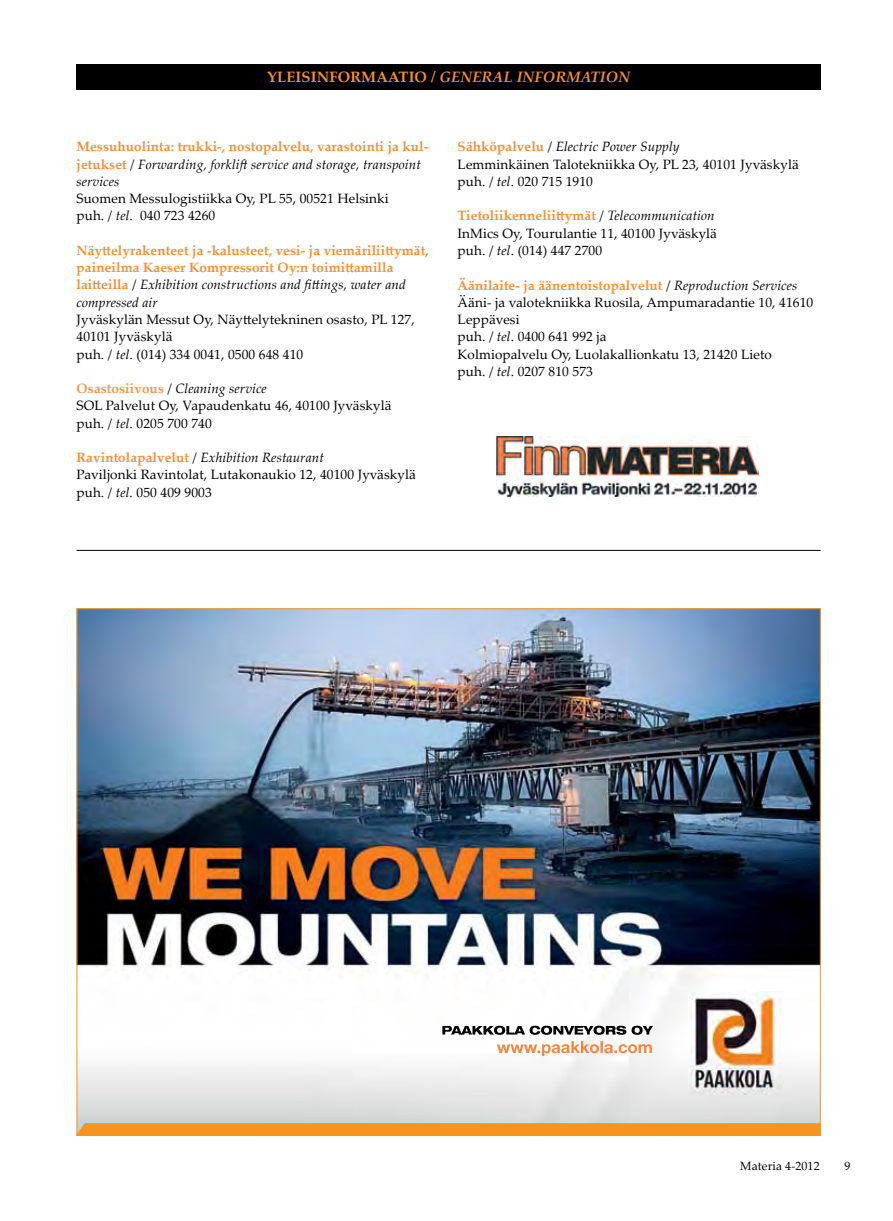
<style>
.page{position:relative;width:893px;height:1221px;background:#fff}
.page>*{position:absolute;margin:0;border:0;box-sizing:border-box;transform-origin:0 0}
.t1{font:italic 700 15px "Palatino Linotype";letter-spacing:.005em;color:#f78f35}
.t2{font:13.5px/17.2px "Palatino Linotype";letter-spacing:.005em;color:#000}
.t3{font:700 13.5px/17.2px "Palatino Linotype";letter-spacing:.005em;color:#f78f35}
.t4{font:12px "Palatino Linotype";letter-spacing:.005em;color:#000}
.s1{font-style:normal}
.s2{font-weight:400;color:#000}
.s3{font-weight:400;font-style:italic;color:#000}
.s4{font-style:italic}
.s5{font-weight:700;color:#f7954e}
.s6{font-weight:700;color:#f78f35}
</style>
<div class="page">
<img style="left:496px;top:436px;width:262px;height:60px">
<div style="left:77px;top:64px;width:744px;height:25px;background:#000"></div>
<hr style="left:77px;top:550px;width:744px;height:1px;background:#000">
<img style="left:79px;top:610px;width:740px;height:513px">
<img style="left:689px;top:991px;width:92px;height:103px">
<svg style="left:497px;top:1041px;width:155px;height:14px"></svg>
<svg style="left:442px;top:1025px;width:211px;height:9px"></svg>
<svg style="left:79px;top:1123px;width:740px;height:10px;background:#f69521"></svg>
<p class="t1" style="left:267px;top:66px;width:364px"><span class="s1">YLEI SINFO RMAATIO /</span> GENERAL INFORMATION</p>
<p class="t3" style="left:77px;top:138px;width:354px">Messuhuolinta: trukki-, nostopalvelu, varastointi ja kul&shy;jetukset <span class="s2">/</span> <span class="s3">Forwarding, forklift service and storage, transpoint services</span></p>
<p class="t2" style="left:77px;top:189px;width:314px">Suomen Messulogistiikka Oy, PL 55, 00521 Helsinki puh. / <span class="s4">tel</span>. 040 723 4260</p>
<p class="t3" style="left:77px;top:241px;width:354px">Näyttelyrakenteet ja -kalusteet, vesi- ja viemäriliittymät, paineilma Kaeser Kompressorit Oy:n toimittamilla laitteilla <span class="s2">/</span> <span class="s3">Exhibition constructions and fittings, water and compressed air</span></p>
<p class="t2" style="left:77px;top:310px;width:340px">Jyväskylän Messut Oy, Näyttelytekninen osasto, PL 127,<br>40101 Jyväskylä<br>puh. / <span class="s4">tel</span>. (014) 334 0041, 0500 648 410</p>
<p class="t2" style="left:77px;top:379px;width:317px"><span class="s5">Osastosiivous</span> / <span class="s4">Cleaning service<br></span>SOL Palvelut Oy, Vapaudenkatu 46, 40100 Jyväskylä puh. / <span class="s4">tel</span>. 0205 700 740</p>
<p class="t2" style="left:77px;top:448px;width:341px"><span class="s6">Ravintolapalvelut</span> / <span class="s4">Exhibition Restaurant<br></span>Paviljonki Ravintolat, Lutakonaukio 12, 40100 Jyväskylä puh. / <span class="s4">tel</span>. 050 409 9003</p>
<p class="t2" style="left:458px;top:138px;width:343px"><span class="s6">Sähköpalvelu</span> / <span class="s4">Electric Power Supply<br></span>Lemminkäinen Talotekniikka Oy, PL 23, 40101 Jyväskylä puh. / <span class="s4">tel</span>. 020 715 1910</p>
<p class="t2" style="left:458px;top:207px;width:261px"><span class="s6">Tietoliikenneliittymät</span> / <span class="s4">Telecommunication<br></span>InMics Oy, Tourulantie 11, 40100 Jyväskylä puh. / <span class="s4">tel</span>. (014) 447 2700</p>
<p class="t2" style="left:458px;top:276px;width:357px"><span class="s6">Äänilaite- ja äänentoistopalvelut</span> / <span class="s4">Reproduction Services </span>Ääni- ja valotekniikka Ruosila, Ampumaradantie 10, 41610<br>Leppävesi<br>puh. / <span class="s4">tel</span>. 0400 641 992 ja<br>Kolmiopalvelu Oy, Luolakallionkatu 13, 21420 Lieto<br>puh. / <span class="s4">tel</span>. 0207 810 573</p>
<p class="t4" style="left:740px;top:1157px;width:81px">Materia 4-2012</p>
<p class="t4" style="left:844px;top:1157px;width:7px">9</p>
</div>
